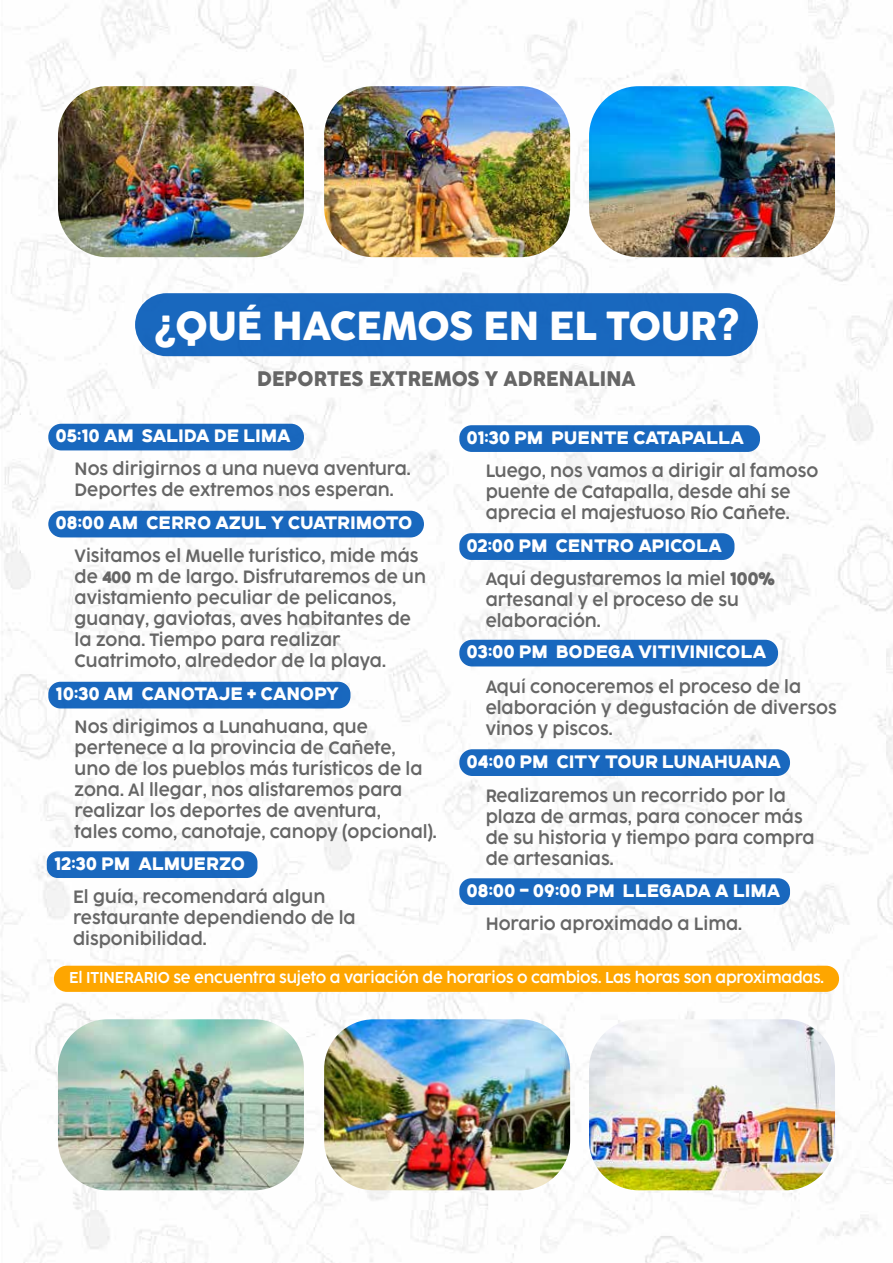
<style>
.page{position:relative;width:893px;height:1263px;background:#fff}
.page>*{position:absolute;margin:0;border:0;box-sizing:border-box;transform-origin:0 0}
.t1{font:37.65px "Cocogoose Pro Trial";color:#fff}
.t2{font:19.5px "Cocogoose Pro Trial";letter-spacing:.01em;color:#666;scale:.96 1}
.t3{font:18px "Ginerin";letter-spacing:.02em;color:#fff;scale:.96 1}
.t4{font:300 16.5px/21px "Cocogoose Pro Trial";color:#666;scale:.96 1}
.t5{font:300 14.55px "Cocogoose Pro Trial";letter-spacing:-.015em;color:#fff;scale:.96 1}
.s1{font-family:"Ginerin";font-weight:400}
.s2{font-family:"Ginerin";font-weight:400;font-size:18px}
</style>
<div class="page">
<img style="left:0;top:1px;width:893px;height:1261px">
<div style="left:54px;top:966px;width:785px;height:26px;background:#fea600;border-radius:13px"></div>
<div style="left:48px;top:424px;width:256px;height:26px;background:#1968be;border-radius:13px"></div>
<div style="left:135px;top:293px;width:623px;height:63px;background:#1968be;border-radius:32px"></div>
<div style="left:48px;top:511px;width:376px;height:26px;background:#1968be;border-radius:13px"></div>
<div style="left:48px;top:682px;width:302px;height:26px;background:#1968be;border-radius:12px"></div>
<div style="left:47px;top:851px;width:210px;height:27px;background:#1968be;border-radius:11px"></div>
<div style="left:459px;top:425px;width:301px;height:27px;background:#1968be;border-radius:12px"></div>
<div style="left:459px;top:533px;width:275px;height:27px;background:#1968be;border-radius:12px"></div>
<div style="left:459px;top:640px;width:319px;height:26px;background:#1968be;border-radius:13px"></div>
<div style="left:459px;top:749px;width:331px;height:27px;background:#1968be;border-radius:13px"></div>
<div style="left:459px;top:878px;width:331px;height:27px;background:#1968be;border-radius:12px"></div>
<img style="left:58px;top:86px;width:246px;height:171px">
<img style="left:589px;top:86px;width:246px;height:171px">
<img style="left:324px;top:86px;width:246px;height:171px">
<img style="left:324px;top:1019px;width:246px;height:171px">
<img style="left:58px;top:1019px;width:246px;height:171px">
<img style="left:589px;top:1019px;width:246px;height:171px">
<h1 class="t1" style="left:154px;top:305px;width:586px">¿QUÉ HACEMOS EN EL TOUR?</h1>
<p class="t2" style="left:257px;top:368px;width:396px">DEPORTES EXTREMOS Y ADRENALINA</p>
<p class="t3" style="left:56px;top:424px;width:246px">05:10 AM SALIDA DE LIMA</p>
<p class="t4" style="left:75px;top:459px;width:352px">Nos dirigirnos a una nueva aventura.<br>Deportes de extremos nos esperan.</p>
<p class="t3" style="left:56px;top:511px;width:373px">08:00 AM CERRO AZUL Y CUATRIMOTO</p>
<p class="t4" style="left:75px;top:546px;width:368px">Visitamos el Muelle turístico, mide más de <span class="s1">400</span> m de largo. Disfrutaremos de un avistamiento peculiar de pelicanos, guanay, gaviotas, aves habitantes de la zona. Tiempo para realizar Cuatrimoto, alrededor de la playa.</p>
<p class="t3" style="left:56px;top:682px;width:296px">10:30 AM CANOTAJE + CANOPY</p>
<p class="t4" style="left:75px;top:717px;width:379px">Nos dirigimos a Lunahuana, que pertenece a la provincia de Cañete,<br>uno de los pueblos más turísticos de la zona. Al llegar, nos alistaremos para realizar los deportes de aventura,<br>tales como, canotaje, canopy (opcional).</p>
<p class="t3" style="left:54px;top:852px;width:200px">12:30 PM ALMUERZO</p>
<p class="t4" style="left:73px;top:887px;width:296px">El guía, recomendará algun restaurante dependiendo de la disponibilidad.</p>
<p class="t3" style="left:467px;top:426px;width:290px">01:30 PM PUENTE CATAPALLA</p>
<p class="t4" style="left:486px;top:461px;width:348px">Luego, nos vamos a dirigir al famoso puente de Catapalla, desde ahí se aprecia el majestuoso Río Cañete.</p>
<p class="t3" style="left:467px;top:534px;width:267px">02:00 PM CENTRO APICOLA</p>
<p class="t4" style="left:486px;top:569px;width:303px">Aquí degustaremos la miel <span class="s2">100% </span>artesanal y el proceso de su elaboración.</p>
<p class="t3" style="left:467px;top:640px;width:313px">03:00 PM BODEGA VITIVINICOLA</p>
<p class="t4" style="left:486px;top:677px;width:367px">Aquí conoceremos el proceso de la elaboración y degustación de diversos vinos y piscos.</p>
<p class="t3" style="left:467px;top:750px;width:329px">04:00 PM CITY TOUR LUNAHUANA</p>
<p class="t4" style="left:486px;top:786px;width:344px">Realizaremos un recorrido por la plaza de armas, para conocer más de su historia y tiempo para compra de artesanias.</p>
<p class="t3" style="left:467px;top:879px;width:328px">08:00 - 09:00 PM LLEGADA A LIMA</p>
<p class="t4" style="left:486px;top:914px;width:269px">Horario aproximado a Lima.</p>
<p class="t5" style="left:69px;top:969px;width:788px">El ITINERARIO se encuentra sujeto a variación de horarios o cambios. Las horas son aproximadas.</p>
</div>
